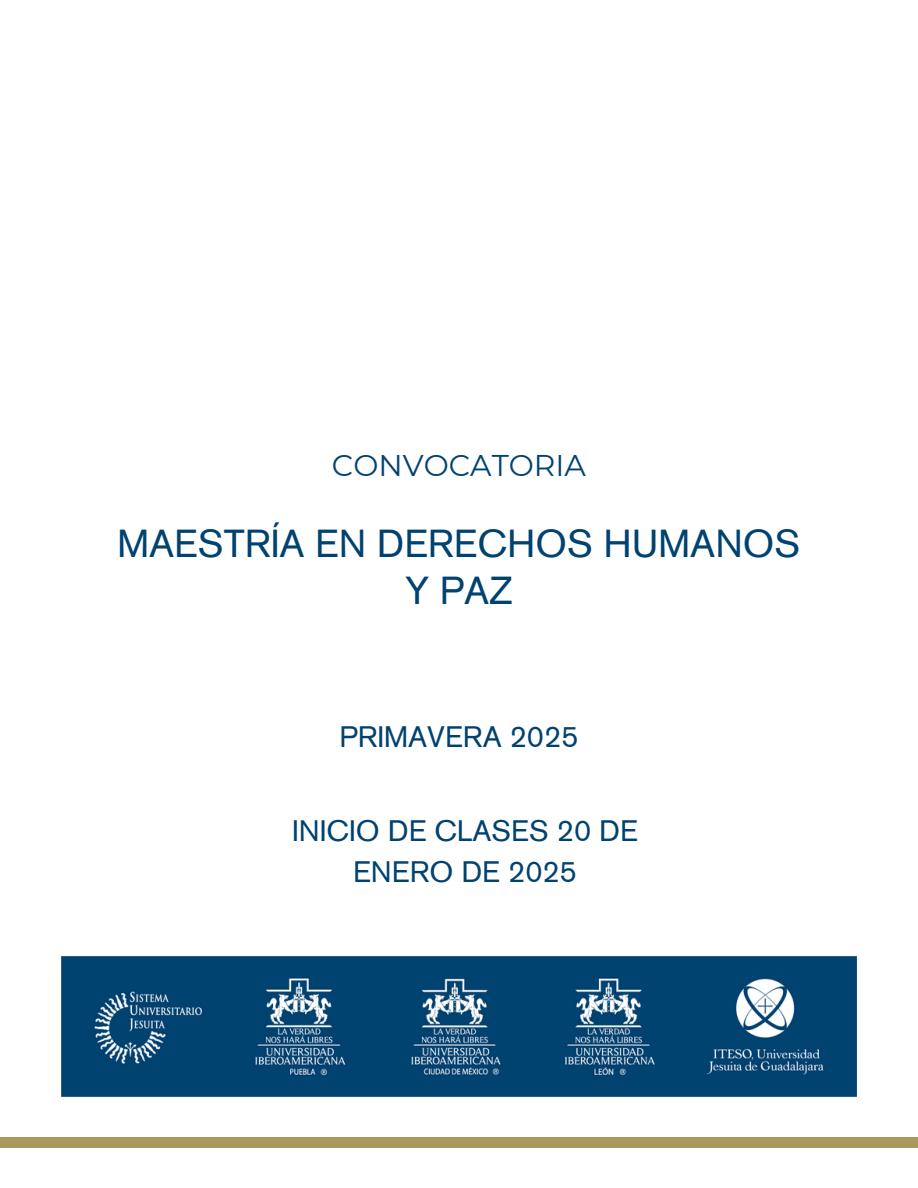
<style>
.page{position:relative;width:918px;height:1188px;background:#fff}
.page>*{position:absolute;margin:0;border:0;box-sizing:border-box;transform-origin:0 0}
.t1{font:38.85px/46.2px "Akzidenz Grotesk Pro";color:#004270;text-align:center}
.t2{font:29.85px "Montserrat";color:#004270}
.t3{font:29.55px/41px "Akzidenz Grotesk Pro";color:#004270;text-align:center}
</style>
<div class="page">
<div style="left:0;top:1138px;width:918px;height:10px;background:#ac975e"></div>
<img style="left:61px;top:957px;width:796px;height:139px">
<h1 class="t2" style="left:332px;top:447px;width:256px">CONVOCATORIA</h1>
<p class="t1" style="left:118px;top:525px;width:684px">MAESTRÍA EN DERECHOS HUMANOS<br>Y PAZ</p>
<p class="t3" style="left:339px;top:719px;width:241px">PRIMAVERA 2025</p>
<p class="t3" style="left:292px;top:814px;width:347px">INICIO DE CLASES 20 DE<br>ENERO DE 2025</p>
</div>
